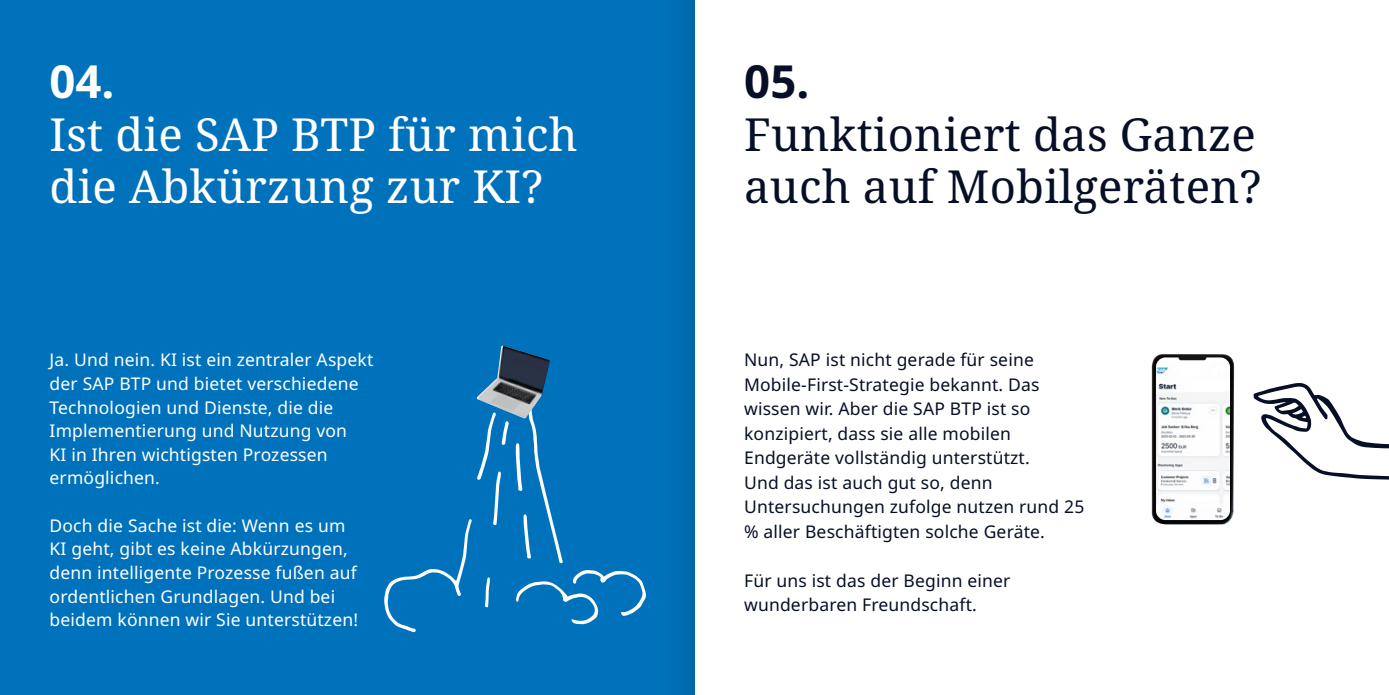
<style>
.page{position:relative;width:1389px;height:695px;background:#fff}
.page>*{position:absolute;margin:0;border:0;box-sizing:border-box;transform-origin:0 0}
.t1{font:45.5px/52.5px "Noto Serif";letter-spacing:.005em;color:#070f26}
.t2{font:45.5px/52.5px "Noto Serif";letter-spacing:.005em;color:#fff}
.t3{font:700 45.5px "Noto Sans";color:#fff}
.t4{font:700 45.5px "Noto Sans";color:#070f26}
.t5{font:17.5px/23.6px "Noto Sans";letter-spacing:.01em;color:#fff}
.t6{font:17.5px/24.5px "Noto Sans";letter-spacing:.01em;color:#070f26}
</style>
<div class="page">
<div style="left:0;top:0;width:694px;height:694px;background:#0072bc"></div>
<img style="left:1152px;top:354px;width:83px;height:170px">
<img style="left:1156px;top:357px;width:74px;height:163px">
<div style="left:1179px;top:355px;width:27px;height:5px;background:#141517;border-radius:2px"></div>
<svg style="left:1253px;top:383px;width:136px;height:97px"></svg>
<img style="left:476px;top:345px;width:74px;height:70px">
<svg style="left:516px;top:570px;width:130px;height:54px"></svg>
<svg style="left:516px;top:401px;width:47px;height:162px"></svg>
<svg style="left:384px;top:412px;width:125px;height:220px"></svg>
<div style="left:653px;top:0;width:41px;height:694px;background:#006eb6"></div>
<hr style="left:694px;top:0;width:1px;height:694px;background:#000">
<h1 class="t3" style="left:50px;top:56px;width:67px">04.</h1>
<h1 class="t2" style="left:50px;top:110px;width:530px">Ist die SAP BTP für mich die Abkürzung zur KI?</h1>
<p class="t5" style="left:50px;top:348px;width:325px">Ja. Und nein. KI ist ein zentraler Aspekt der SAP BTP und bietet verschiedene<br>Technologien und Dienste, die die<br>Implementierung und Nutzung von<br>KI in Ihren wichtigsten Prozessen ermöglichen.</p>
<p class="t5" style="left:50px;top:513px;width:310px">Doch die Sache ist die: Wenn es um KI geht, gibt es keine Abkürzungen, denn intelligente Prozesse fußen auf ordentlichen Grundlagen. Und bei beidem können wir Sie unterstützen!</p>
<h1 class="t4" style="left:744px;top:56px;width:67px">05.</h1>
<h1 class="t1" style="left:744px;top:110px;width:519px">Funktioniert das Ganze auch auf Mobilgeräten?</h1>
<p class="t6" style="left:744px;top:348px;width:342px">Nun, SAP ist nicht gerade für seine Mobile-First-Strategie bekannt. Das wissen wir. Aber die SAP BTP ist so konzipiert, dass sie alle mobilen Endgeräte vollständig unterstützt.<br>Und das ist auch gut so, denn Untersuchungen zufolge nutzen rund 25 % aller Beschäftigten solche Geräte.</p>
<p class="t6" style="left:744px;top:568px;width:268px">Für uns ist das der Beginn einer wunderbaren Freundschaft.</p>
</div>
